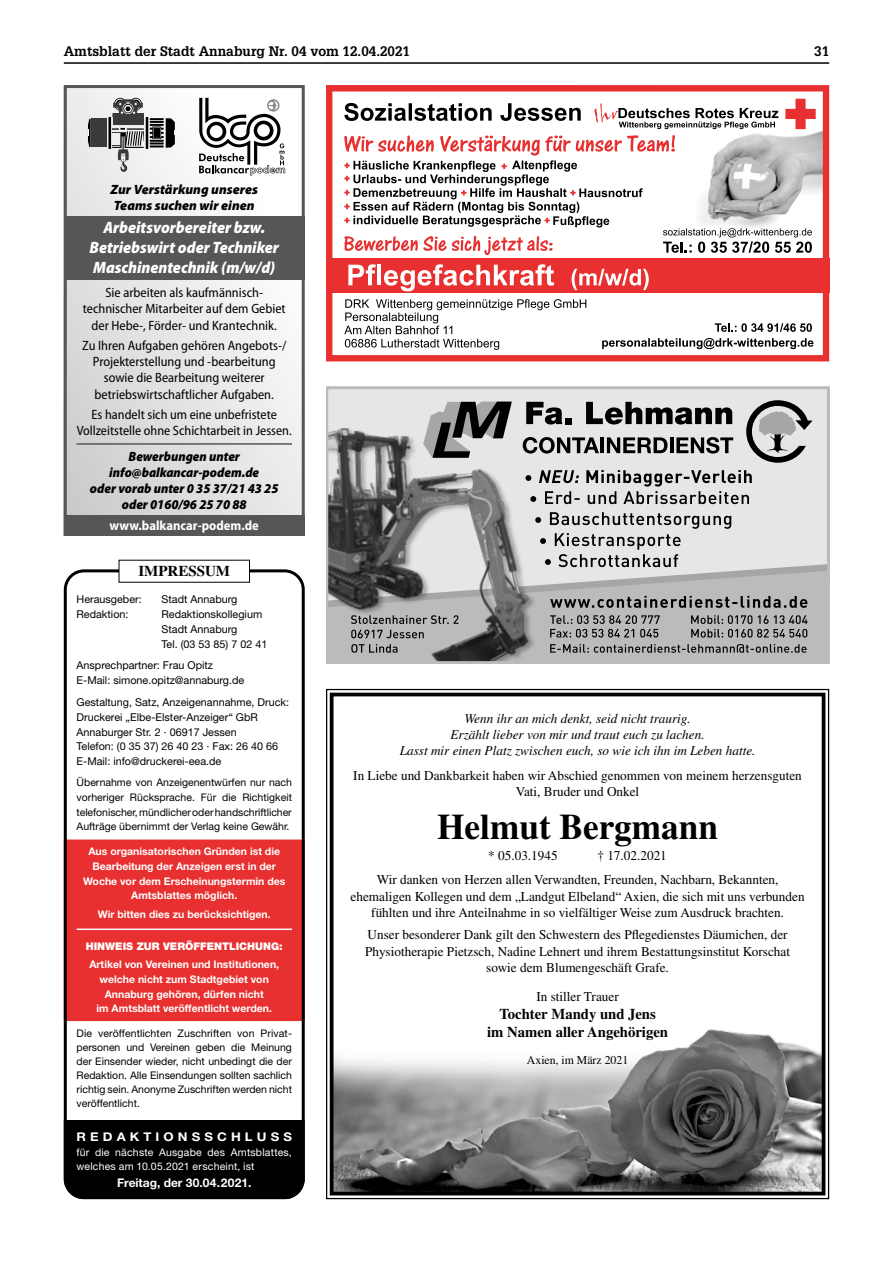
<style>
.page{position:relative;width:893px;height:1263px;background:#fff}
.page>*{position:absolute;margin:0;border:0;box-sizing:border-box;transform-origin:0 0}
.t1{font:700 36px "Times LT Std";color:#000}
.t2{font:italic 900 semi-condensed 16.5px/19.8px "Myriad Pro";color:#fff;text-align:center}
.t3{font:700 15px/18px "Times LT Std";color:#000;text-align:center}
.t4{font:13.5px/16.2px "Times LT Std";color:#000;text-align:center}
.t5{font:semi-condensed 13.5px/16.2px "Myriad Pro";color:#000;text-align:center}
.t6{font:italic 13.5px/16.2px "Times LT Std";color:#000;text-align:center}
.t7{font:italic 900 semi-condensed 13.5px/16.2px "Myriad Pro";color:#000;text-align:center}
.t8{font:700 13.5px "Glypha LT Std";color:#000}
.t9{font:italic 900 13.5px/16.2px "Myriad Pro";color:#000}
.t10{font:700 semi-condensed 13.5px "Myriad Pro";color:#fff}
.t11{font:700 12px "Helvetica Neue LT Std";color:#fff}
.t12{font:700 12px "Helvetica Neue LT Std";letter-spacing:.31em;color:#fff;scale:1.1 1}
.t13{font:12px "Times LT Std";color:#000}
.t14{font:10.8px/15px "Helvetica Neue LT Std";color:#000}
.t15{font:10.5px/14px "Helvetica Neue LT Std";color:#000;text-align:justify}
.t16{font:700 10.5px/14.5px "Helvetica Neue LT Std";color:#fff;text-align:center}
.t17{font:10.5px/14.7px "Helvetica Neue LT Std";letter-spacing:.02em;color:#fff}
.t18{font:900 10.5px "Helvetica Neue LT Std";color:#fff}
</style>
<div class="page">
<hr style="left:64px;top:62px;width:765px;height:2px;background:#000">
<svg style="left:326px;top:85px;width:503px;height:276px"></svg>
<svg style="left:344px;top:103px;width:237px;height:18px"></svg>
<svg style="left:594px;top:103px;width:184px;height:26px"></svg>
<svg style="left:785px;top:99px;width:31px;height:30px"></svg>
<svg style="left:344px;top:299px;width:242px;height:51px"></svg>
<svg style="left:602px;top:338px;width:211px;height:11px"></svg>
<svg style="left:344px;top:135px;width:468px;height:120px"></svg>
<svg style="left:715px;top:323px;width:97px;height:9px"></svg>
<div style="left:326px;top:259px;width:503px;height:34px;background:#e7302f"></div>
<svg style="left:348px;top:264px;width:28px;height:21px"></svg>
<hr style="left:377px;top:265px;width:4px;height:20px;background:#fff">
<svg style="left:384px;top:264px;width:170px;height:27px"></svg>
<svg style="left:571px;top:269px;width:78px;height:21px"></svg>
<div style="left:64px;top:839px;width:241px;height:182px;background:#e7302f"></div>
<hr style="left:77px;top:928px;width:215px;height:2px;background:#fff">
<div style="left:64px;top:1120px;width:241px;height:78px;background:#000"></div>
<div style="left:64px;top:569px;width:241px;height:630px;border:3px solid #000;border-radius:19px"></div>
<div style="left:119px;top:560px;width:130px;height:22px;background:#fff"></div>
<svg style="left:68px;top:89px;width:233px;height:426px"></svg>
<svg style="left:199px;top:98px;width:86px;height:77px"></svg>
<div style="left:64px;top:216px;width:241px;height:64px;background:#565655"></div>
<div style="left:64px;top:515px;width:241px;height:21px;background:#565655"></div>
<div style="left:64px;top:85px;width:241px;height:451px;border:3px solid #565655"></div>
<hr style="left:146px;top:117px;width:2px;height:32px;background:#000">
<hr style="left:108px;top:117px;width:3px;height:32px;background:#000">
<div style="left:91px;top:119px;width:16px;height:28px;background:#3a3a39"></div>
<svg style="left:88px;top:119px;width:3px;height:28px"></svg>
<svg style="left:112px;top:99px;width:32px;height:73px"></svg>
<svg style="left:150px;top:118px;width:25px;height:30px"></svg>
<hr style="left:77px;top:443px;width:215px;height:2px;background:#565655">
<svg style="left:326px;top:688px;width:504px;height:512px"></svg>
<div style="left:330px;top:693px;width:495px;height:502px;border:4px solid #000"></div>
<div style="left:327px;top:389px;width:501px;height:222px;background:#e5e6e6"></div>
<svg style="left:562px;top:564px;width:263px;height:7px"></svg>
<svg style="left:537px;top:571px;width:288px;height:88px;background:#bbbcbc"></svg>
<img style="left:330px;top:424px;width:206px;height:235px">
<svg style="left:423px;top:402px;width:89px;height:56px"></svg>
<svg style="left:526px;top:402px;width:36px;height:22px"></svg>
<div style="left:565px;top:418px;width:7px;height:6px;background:#000"></div>
<svg style="left:586px;top:402px;width:146px;height:22px"></svg>
<svg style="left:523px;top:437px;width:76px;height:16px"></svg>
<hr style="left:600px;top:437px;width:4px;height:16px;background:#000">
<svg style="left:607px;top:437px;width:60px;height:16px"></svg>
<hr style="left:670px;top:437px;width:3px;height:16px;background:#000">
<svg style="left:676px;top:437px;width:57px;height:16px"></svg>
<svg style="left:746px;top:400px;width:67px;height:63px"></svg>
<svg style="left:351px;top:644px;width:46px;height:9px"></svg>
<svg style="left:351px;top:630px;width:73px;height:8px"></svg>
<svg style="left:351px;top:615px;width:107px;height:9px"></svg>
<svg style="left:535px;top:512px;width:196px;height:55px"></svg>
<svg style="left:525px;top:470px;width:227px;height:34px"></svg>
<svg style="left:691px;top:615px;width:116px;height:23px;background:#8e8e8e"></svg>
<svg style="left:550px;top:596px;width:257px;height:12px;background:#7c7d7d"></svg>
<svg style="left:550px;top:644px;width:257px;height:9px;background:#858686"></svg>
<svg style="left:550px;top:615px;width:110px;height:22px;background:#909191"></svg>
<div style="left:326px;top:387px;width:503px;height:276px;border:3px solid #babbbb"></div>
<p class="t8" style="left:64px;top:43px;width:348px">Amtsblatt der Stadt Annaburg Nr. 04 vom 12.04.2021</p>
<p class="t8" style="left:814px;top:43px;width:17px">31</p>
<p class="t9" style="left:111px;top:182px;width:149px">Zur Verstärkung unseres<br>Teams suchen wir einen</p>
<p class="t2" style="left:90px;top:218px;width:191px">Arbeitsvorbereiter bzw.<br>Betriebswirt oder Techniker<br>Maschinentechnik (m/w/d)</p>
<p class="t5" style="left:83px;top:285px;width:205px">Sie arbeiten als kaufmännisch&shy;technischer Mitarbeiter auf dem Gebiet der Hebe-, Förder- und Krantechnik.</p>
<p class="t5" style="left:82px;top:338px;width:206px">Zu Ihren Aufgaben gehören Angebots-/ Projekterstellung und -bearbeitung sowie die Bearbeitung weiterer betriebswirtschaftlicher Aufgaben.</p>
<p class="t5" style="left:77px;top:407px;width:216px">Es handelt sich um eine unbefristete<br>Vollzeitstelle ohne Schichtarbeit in Jessen.</p>
<p class="t7" style="left:90px;top:448px;width:190px">Bewerbungen unter info@balkancar-podem.de<br>oder vorab unter 0 35 37/21 43 25 oder 0160/96 25 70 88</p>
<p class="t10" style="left:110px;top:518px;width:151px">www.balkancar-podem.de</p>
<p class="t3" style="left:138px;top:562px;width:93px">IMPRESSUM</p>
<p class="t14" style="left:77px;top:591px;width:67px">Herausgeber:</p>
<p class="t14" style="left:162px;top:591px;width:77px">Stadt Annaburg</p>
<p class="t14" style="left:77px;top:606px;width:54px">Redaktion:</p>
<p class="t14" style="left:162px;top:606px;width:107px">Redaktionskollegium<br>Stadt Annaburg<br>Tel. (03 53 85) 7 02 41</p>
<p class="t14" style="left:77px;top:658px;width:169px">Ansprechpartner: Frau Opitz<br>E-Mail: simone.opitz@annaburg.de</p>
<p class="t14" style="left:77px;top:694px;width:214px">Gestaltung, Satz, Anzeigenannahme, Druck:<br>Druckerei „Elbe-Elster-Anzeiger“ GbR Annaburger Str. 2 · 06917 Jessen<br>Telefon: (0 35 37) 26 40 23 · Fax: 26 40 66<br>E-Mail: info@druckerei-eea.de</p>
<p class="t15" style="left:77px;top:775px;width:217px;line-height:14.5px">Übernahme von Anzeigenentwürfen nur nach vorheriger Rücksprache. Für die Richtigkeit telefonischer, mündlicher oder handschriftlicher Aufträge übernimmt der Verlag keine Gewähr.</p>
<p class="t16" style="left:83px;top:844px;width:204px">Aus organisatorischen Gründen ist die Bearbeitung der Anzeigen erst in der Woche vor dem Erscheinungstermin des Amtsblattes möglich.</p>
<p class="t16" style="left:98px;top:907px;width:175px">Wir bitten dies zu berücksichtigen.</p>
<p class="t18" style="left:86px;top:939px;width:199px">HINWEIS ZUR VERÖFFENTLICHUNG:</p>
<p class="t16" style="left:89px;top:957px;width:191px">Artikel von Vereinen und Institutionen, welche nicht zum Stadtgebiet von Annaburg gehören, dürfen nicht<br>im Amtsblatt veröffentlicht werden.</p>
<p class="t15" style="left:77px;top:1026px;width:217px">Die veröffentlichten Zuschriften von Privat&shy;personen und Vereinen geben die Meinung der Einsender wieder, nicht unbedingt die der Redaktion. Alle Einsendungen sollten sachlich richtig sein. Anonyme Zuschriften werden nicht veröffentlicht.</p>
<p class="t12" style="left:77px;top:1129px;width:197px">REDAKTIONSSCHLUSS</p>
<p class="t17" style="left:77px;top:1144px;width:217px">für die nächste Ausgabe des Amtsblattes, welches am 10.05.2021 erscheint, ist</p>
<p class="t11" style="left:117px;top:1175px;width:136px">Freitag, der 30.04.2021.</p>
<p class="t6" style="left:400px;top:710px;width:357px">Wenn ihr an mich denkt, seid nicht traurig.<br>Erzählt lieber von mir und traut euch zu lachen.<br>Lasst mir einen Platz zwischen euch, so wie ich ihn im Leben hatte.</p>
<p class="t4" style="left:353px;top:767px;width:450px">In Liebe und Dankbarkeit haben wir Abschied genommen von meinem herzensguten<br>Vati, Bruder und Onkel</p>
<h1 class="t1" style="left:437px;top:805px;width:282px">Helmut Bergmann</h1>
<p class="t4" style="left:488px;top:847px;width:71px">* 05.03.1945</p>
<p class="t4" style="left:377px;top:843px;width:403px;line-height:24.8px;text-align:left;text-indent:221px">† 17.02.2021<br>Wir danken von Herzen allen Verwandten, Freunden, Nachbarn, Bekannten,</p>
<p class="t4" style="left:350px;top:888px;width:456px">ehemaligen Kollegen und dem „Landgut Elbeland“ Axien, die sich mit uns verbunden fühlten und ihre Anteilnahme in so vielfältiger Weise zum Ausdruck brachten.</p>
<p class="t4" style="left:365px;top:926px;width:427px">Unser besonderer Dank gilt den Schwestern des Pflegedienstes Däumichen, der<br>Physiotherapie Pietzsch, Nadine Lehnert und ihrem Bestattungsinstitut Korschat sowie dem Blumengeschäft Grafe.</p>
<p class="t4" style="left:536px;top:988px;width:84px">In stiller Trauer</p>
<p class="t3" style="left:487px;top:1004px;width:182px">Tochter Mandy und Jens<br>im Namen aller Angehörigen</p>
<p class="t13" style="left:527px;top:1053px;width:103px">Axien, im März 2021</p>
</div>
